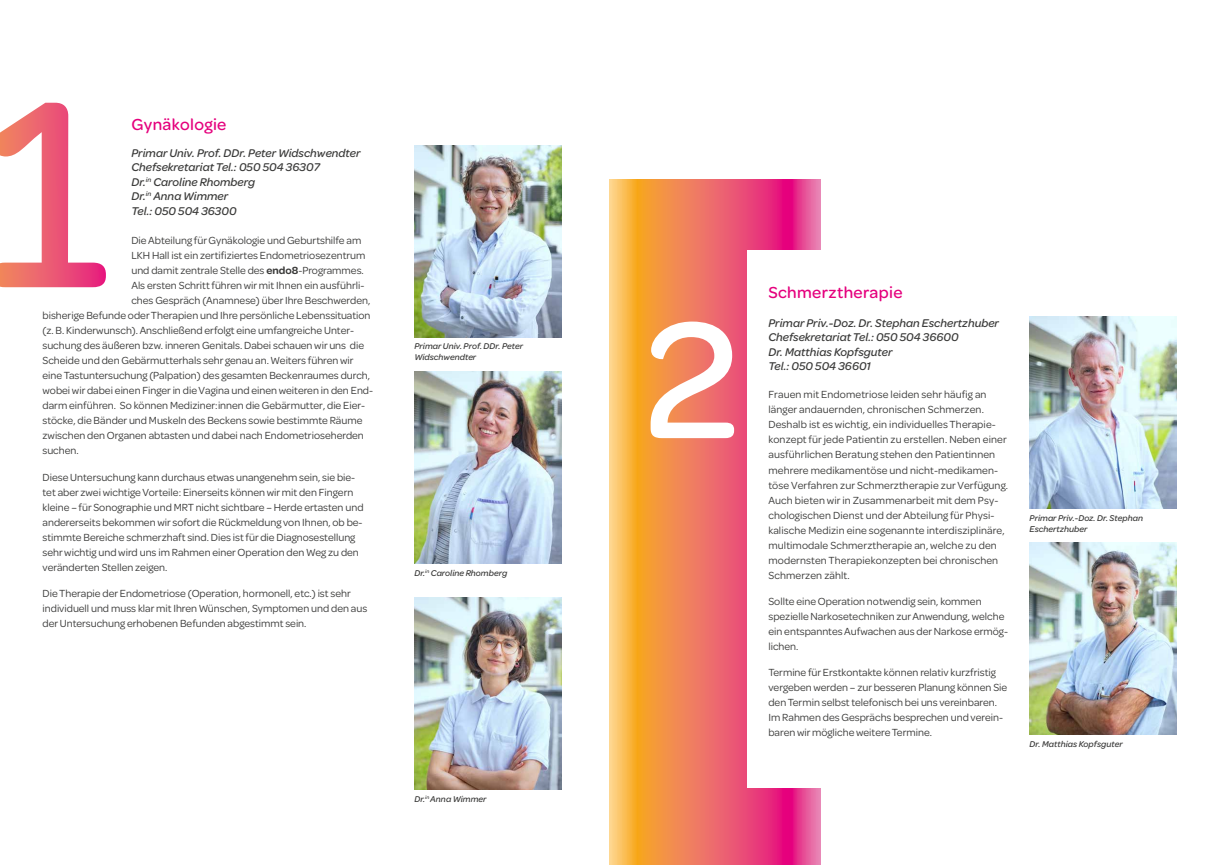
<style>
.page{position:relative;width:1219px;height:865px;background:#fff}
.page>*{position:absolute;margin:0;border:0;box-sizing:border-box;transform-origin:0 0}
.t1{font:500 176.5px "Omnes";color:#fff}
.t2{font:500 17px "Omnes";letter-spacing:.02em;color:#e5007d}
.t3{font:italic 500 12px/14.4px "Omnes";color:#3b3b3a}
.t4{font:11px/15px "Omnes";color:#3b3b3a}
.t5{font:italic 500 9px/10.8px "Omnes";color:#3b3b3a}
.s1{font-weight:600}
</style>
<div class="page">
<img style="left:414px;top:145px;width:147px;height:192px">
<img style="left:414px;top:371px;width:147px;height:192px">
<img style="left:414px;top:598px;width:147px;height:192px">
<svg style="left:609px;top:180px;width:212px;height:685px;background:#f1815e"></svg>
<div style="left:747px;top:251px;width:429px;height:536px;background:#fff"></div>
<svg style="left:0;top:103px;width:106px;height:184px"></svg>
<img style="left:1029px;top:542px;width:147px;height:192px">
<img style="left:1029px;top:316px;width:147px;height:192px">
<h2 class="t2" style="left:131px;top:112px;width:97px">Gynäkologie</h2>
<p class="t3" style="left:131px;top:145px;width:231px">Primar Univ. Prof. DDr. Peter Widschwendter<br>Chefsekretariat Tel.: 050 504 36307<br>Dr.<sup>in</sup> Caroline Rhomberg<br>Dr.<sup>in</sup> Anna Wimmer<br>Tel.: 050 504 36300</p>
<p class="t4" style="left:131px;top:232px;width:231px">Die Abteilung für Gynäkologie und Geburtshilfe am</p>
<p class="t4" style="left:131px;top:247px;width:236px">LKH Hall ist ein zertifiziertes Endometriosezentrum</p>
<p class="t4" style="left:131px;top:262px;width:234px">und damit zentrale Stelle des <span class="s1">endo8</span>-Programmes.</p>
<p class="t4" style="left:131px;top:277px;width:235px">Als ersten Schritt führen wir mit Ihnen ein ausführli-</p>
<p class="t4" style="left:131px;top:292px;width:240px">ches Gespräch (Anamnese) über Ihre Beschwerden,</p>
<p class="t4" style="left:43px;top:307px;width:329px">bisherige Befunde oder Therapien und Ihre persönliche Lebenssituation</p>
<p class="t4" style="left:43px;top:322px;width:313px">(z. B. Kinderwunsch). Anschließend erfolgt eine umfangreiche Unter-</p>
<p class="t4" style="left:43px;top:337px;width:323px">suchung des äußeren bzw. inneren Genitals. Dabei schauen wir uns die</p>
<p class="t4" style="left:43px;top:352px;width:313px">Scheide und den Gebärmutterhals sehr genau an. Weiters führen wir</p>
<p class="t4" style="left:43px;top:367px;width:329px">eine Tastuntersuchung (Palpation) des gesamten Beckenraumes durch,</p>
<p class="t4" style="left:43px;top:382px;width:332px">wobei wir dabei einen Finger in die Vagina und einen weiteren in den End-</p>
<p class="t4" style="left:43px;top:397px;width:324px">darm einführen. So können Mediziner:innen die Gebärmutter, die Eier-</p>
<p class="t4" style="left:43px;top:412px;width:321px">stöcke, die Bänder und Muskeln des Beckens sowie bestimmte Räume</p>
<p class="t4" style="left:43px;top:427px;width:323px">zwischen den Organen abtasten und dabei nach Endometrioseherden</p>
<p class="t4" style="left:43px;top:442px;width:38px">suchen.</p>
<p class="t4" style="left:43px;top:469px;width:322px">Diese Untersuchung kann durchaus etwas unangenehm sein, sie bie&shy;tet aber zwei wichtige Vorteile: Einerseits können wir mit den Fingern kleine – für Sonographie und MRT nicht sichtbare – Herde ertasten und andererseits bekommen wir sofort die Rückmeldung von Ihnen, ob be&shy;stimmte Bereiche schmerzhaft sind. Dies ist für die Diagnosestellung sehr wichtig und wird uns im Rahmen einer Operation den Weg zu den veränderten Stellen zeigen.</p>
<p class="t4" style="left:43px;top:585px;width:326px">Die Therapie der Endometriose (Operation, hormonell, etc.) ist sehr individuell und muss klar mit Ihren Wünschen, Symptomen und den aus der Untersuchung erhobenen Befunden abgestimmt sein.</p>
<p class="t5" style="left:414px;top:340px;width:110px">Primar Univ. Prof. DDr. Peter<br>Widschwendter</p>
<p class="t5" style="left:414px;top:566px;width:94px">Dr.<sup>in</sup> Caroline Rhomberg</p>
<p class="t5" style="left:414px;top:793px;width:74px">Dr.<sup>in</sup> Anna Wimmer</p>
<h1 class="t1" style="left:644px;top:259px;width:96px">2</h1>
<h2 class="t2" style="left:768px;top:280px;width:136px">Schmerztherapie</h2>
<p class="t3" style="left:768px;top:315px;width:232px">Primar Priv.-Doz. Dr. Stephan Eschertzhuber<br>Chefsekretariat Tel.: 050 504 36600<br>Dr. Matthias Kopfsguter<br>Tel.: 050 504 36601</p>
<p class="t4" style="left:768px;top:386px;width:241px">Frauen mit Endometriose leiden sehr häufig an länger andauernden, chronischen Schmerzen.<br>Deshalb ist es wichtig, ein individuelles Therapie&shy;konzept für jede Patientin zu erstellen. Neben einer ausführlichen Beratung stehen den Patientinnen mehrere medikamentöse und nicht-medikamen&shy;töse Verfahren zur Schmerztherapie zur Verfügung.<br>Auch bieten wir in Zusammenarbeit mit dem Psy&shy;chologischen Dienst und der Abteilung für Physi&shy;kalische Medizin eine sogenannte interdisziplinäre, multimodale Schmerztherapie an, welche zu den modernsten Therapiekonzepten bei chronischen Schmerzen zählt.</p>
<p class="t4" style="left:768px;top:593px;width:241px">Sollte eine Operation notwendig sein, kommen spezielle Narkosetechniken zur Anwendung, welche ein entspanntes Aufwachen aus der Narkose ermög&shy;lichen.</p>
<p class="t4" style="left:768px;top:664px;width:240px">Termine für Erstkontakte können relativ kurzfristig vergeben werden – zur besseren Planung können Sie den Termin selbst telefonisch bei uns vereinbaren.<br>Im Rahmen des Gesprächs besprechen und verein&shy;baren wir mögliche weitere Termine.</p>
<p class="t5" style="left:1029px;top:512px;width:115px">Primar Priv.-Doz. Dr. Stephan<br>Eschertzhuber</p>
<p class="t5" style="left:1029px;top:737px;width:95px">Dr. Matthias Kopfsguter</p>
</div>
